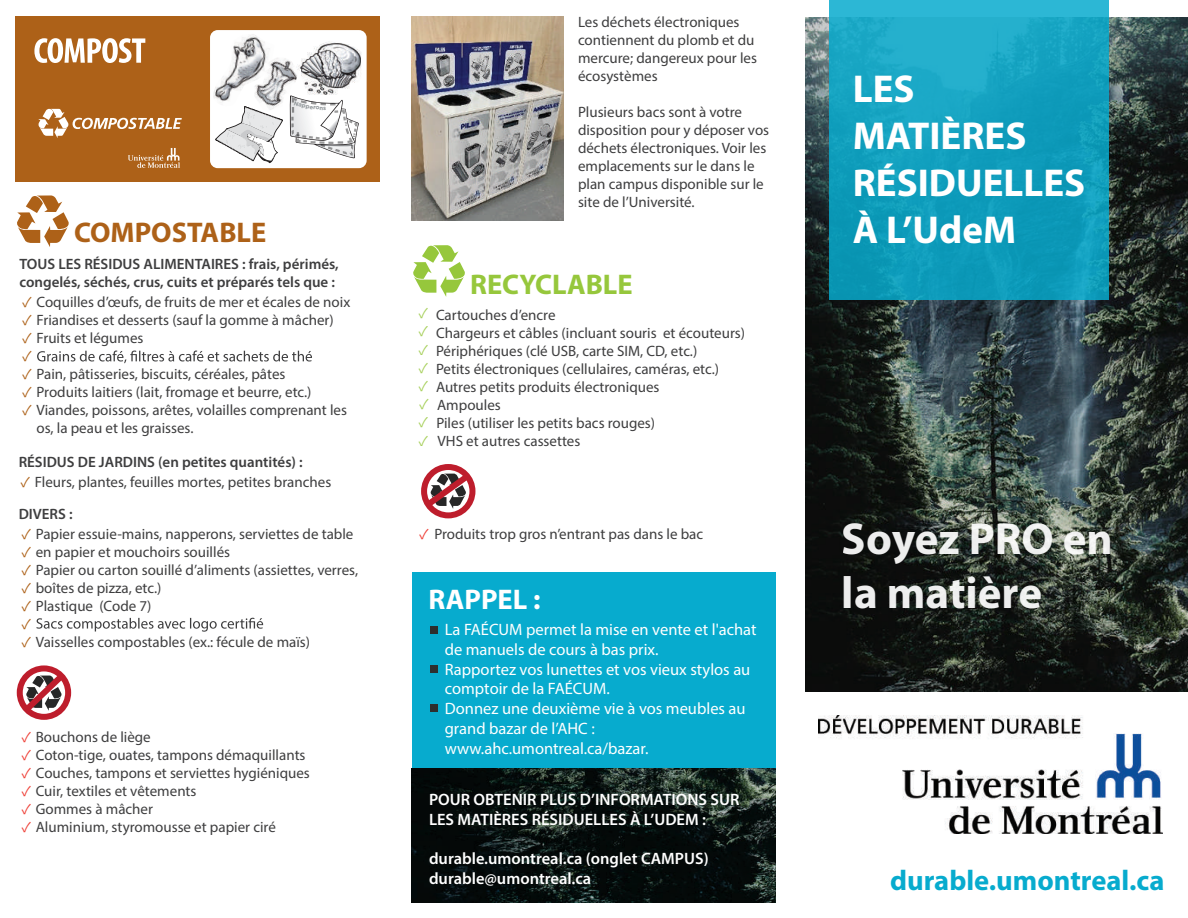
<style>
.page{position:relative;width:1188px;height:918px;background:#fff}
.page>*{position:absolute;margin:0;border:0;box-sizing:border-box;transform-origin:0 0}
.t1{font:700 45px/54px "Myriad Pro";color:#fff}
.t2{font:700 39px/46.8px "Myriad Pro";color:#fff}
.t3{font:700 28.5px "Myriad Pro";color:#07abce}
.t4{font:700 28.5px "Myriad Pro";color:#ad6118}
.t5{font:700 28.5px "Myriad Pro";color:#96c73c}
.t6{font:700 28.5px "Myriad Pro";color:#fff}
.t7{font:16.5px/19.8px "Myriad Pro";color:#fff}
.t8{font:600 16.5px/19.8px "Myriad Pro";color:#fff}
.t9{font:15px/18px "Myriad Pro";color:#3e3e3f}
.t10{font:600 15px/18px "Myriad Pro";color:#3e3e3f}
.t11{font:15px/18.3px "Source Code Variable";color:#96c73c;text-align:justify}
.t12{font:15px "Source Code Variable";color:#ad6118}
.s1{font-family:"Source Code Variable";color:#ad6118}
.s2{font-family:"Source Code Variable";color:#ee3e35}
</style>
<div class="page">
<img style="left:412px;top:768px;width:363px;height:134px">
<img style="left:806px;top:17px;width:382px;height:675px">
<div style="left:830px;top:0;width:279px;height:300px;background:linear-gradient(to bottom,#21adcb,#0795b4)"></div>
<svg style="left:413px;top:245px;width:52px;height:52px"></svg>
<div style="left:412px;top:573px;width:363px;height:195px;background:#07abce"></div>
<div style="left:430px;top:626px;width:8px;height:8px;background:#2d2f2e"></div>
<div style="left:430px;top:665px;width:8px;height:8px;background:#2d2f2e"></div>
<div style="left:430px;top:704px;width:8px;height:8px;background:#2d2f2e"></div>
<svg style="left:17px;top:195px;width:52px;height:52px"></svg>
<svg style="left:37px;top:351px;width:275px;height:12px"></svg>
<svg style="left:36px;top:618px;width:227px;height:14px"></svg>
<div style="left:15px;top:16px;width:365px;height:166px;background:#ad6118"></div>
<svg style="left:34px;top:38px;width:111px;height:25px"></svg>
<svg style="left:38px;top:109px;width:144px;height:29px"></svg>
<svg style="left:128px;top:148px;width:52px;height:20px"></svg>
<div style="left:210px;top:30px;width:157px;height:138px;background:#fff;border-radius:8px"></div>
<img style="left:213px;top:34px;width:56px;height:68px">
<img style="left:298px;top:42px;width:63px;height:53px">
<img style="left:254px;top:57px;width:44px;height:54px">
<svg style="left:215px;top:106px;width:68px;height:57px"></svg>
<img style="left:819px;top:715px;width:344px;height:118px">
<div style="left:17px;top:665px;width:54px;height:55px;border:6px solid #be1d2c;border-radius:50%"></div>
<svg style="left:17px;top:668px;width:52px;height:51px"></svg>
<div style="left:421px;top:464px;width:54px;height:54px;border:6px solid #be1d2c;border-radius:50%"></div>
<img style="left:412px;top:17px;width:151px;height:204px">
<svg style="left:421px;top:468px;width:54px;height:44px"></svg>
<svg style="left:290px;top:95px;width:69px;height:63px"></svg>
<h3 class="t4" style="left:74px;top:214px;width:194px">COMPOSTABLE</h3>
<p class="t10" style="left:19px;top:254px;width:321px">TOUS LES RÉSIDUS ALIMENTAIRES : frais, périmés, congelés, séchés, crus, cuits et préparés tels que :</p>
<p class="t9" style="left:22px;top:293px;width:329px"><span class="s1">✓</span> Coquilles d’œufs, de fruits de mer et écales de noix</p>
<p class="t9" style="left:22px;top:311px;width:313px"><span class="s1">✓</span> Friandises et desserts (sauf la gomme à mâcher)</p>
<p class="t9" style="left:22px;top:329px;width:123px"><span class="s1">✓</span> Fruits et légumes</p>
<p class="t9" style="left:22px;top:365px;width:264px"><span class="s1">✓</span> Pain, pâtisseries, biscuits, céréales, pâtes</p>
<p class="t9" style="left:22px;top:383px;width:291px"><span class="s1">✓</span> Produits laitiers (lait, fromage et beurre, etc.)</p>
<p class="t9" style="left:37px;top:401px;width:312px;text-indent:-14px"><span class="s1">✓</span> Viandes, poissons, arêtes, volailles comprenant les os, la peau et les graisses.</p>
<p class="t12" style="left:22px;top:345px;width:10px">✓</p>
<p class="t10" style="left:19px;top:453px;width:286px">RÉSIDUS DE JARDINS (en petites quantités) :</p>
<p class="t9" style="left:21px;top:473px;width:312px"><span class="s1">✓</span> Fleurs, plantes, feuilles mortes, petites branches</p>
<p class="t10" style="left:19px;top:505px;width:55px">DIVERS :</p>
<p class="t9" style="left:22px;top:524px;width:333px"><span class="s1">✓</span> Papier essuie-mains, napperons, serviettes de table</p>
<p class="t9" style="left:22px;top:542px;width:210px"><span class="s1">✓</span> en papier et mouchoirs souillés</p>
<p class="t9" style="left:22px;top:560px;width:338px"><span class="s1">✓</span> Papier ou carton souillé d’aliments (assiettes, verres,</p>
<p class="t9" style="left:22px;top:578px;width:141px"><span class="s1">✓</span> boîtes de pizza, etc.)</p>
<p class="t9" style="left:22px;top:596px;width:131px"><span class="s1">✓</span> Plastique (Code 7)</p>
<p class="t9" style="left:22px;top:632px;width:290px"><span class="s1">✓</span> Vaisselles compostables (ex.: fécule de maïs)</p>
<p class="t12" style="left:22px;top:613px;width:10px">✓</p>
<p class="t9" style="left:22px;top:728px;width:131px"><span class="s2">✓</span> Bouchons de liège</p>
<p class="t9" style="left:22px;top:746px;width:285px"><span class="s2">✓</span> Coton-tige, ouates, tampons démaquillants</p>
<p class="t9" style="left:22px;top:764px;width:290px"><span class="s2">✓</span> Couches, tampons et serviettes hygiéniques</p>
<p class="t9" style="left:22px;top:782px;width:176px"><span class="s2">✓</span> Cuir, textiles et vêtements</p>
<p class="t9" style="left:22px;top:800px;width:133px"><span class="s2">✓</span> Gommes à mâcher</p>
<p class="t9" style="left:22px;top:818px;width:256px"><span class="s2">✓</span> Aluminium, styromousse et papier ciré</p>
<p class="t9" style="left:578px;top:13px;width:181px">Les déchets électroniques contiennent du plomb et du mercure; dangereux pour les écosystèmes</p>
<p class="t9" style="left:578px;top:103px;width:193px">Plusieurs bacs sont à votre disposition pour y déposer vos déchets électroniques. Voir les emplacements sur le dans le plan campus disponible sur le site de l’Université.</p>
<p class="t11" style="left:419px;top:304px;width:10px">✓ ✓ ✓ ✓ ✓</p>
<h3 class="t5" style="left:470px;top:265px;width:164px">RECYCLABLE</h3>
<p class="t9" style="left:436px;top:306px;width:311px">Cartouches d’encre<br>Chargeurs et câbles (incluant souris et écouteurs)<br>Périphériques (clé USB, carte SIM, CD, etc.)<br>Petits électroniques (cellulaires, caméras, etc.)<br>Autres petits produits électroniques</p>
<p class="t11" style="left:419px;top:396px;width:11px">✓ ✓ ✓</p>
<p class="t9" style="left:436px;top:396px;width:220px">Ampoules<br>Piles (utiliser les petits bacs rouges)</p>
<p class="t9" style="left:438px;top:431px;width:144px">VHS et autres cassettes</p>
<p class="t9" style="left:420px;top:525px;width:285px"><span class="s2">✓</span> Produits trop gros n’entrant pas dans le bac</p>
<h3 class="t6" style="left:429px;top:581px;width:113px">RAPPEL :</h3>
<p class="t7" style="left:445px;top:619px;width:313px">La FAÉCUM permet la mise en vente et l'achat de manuels de cours à bas prix.<br>Rapportez vos lunettes et vos vieux stylos au comptoir de la FAÉCUM.<br>Donnez une deuxième vie à vos meubles au grand bazar de l’AHC : www.ahc.umontreal.ca/bazar.</p>
<p class="t8" style="left:429px;top:789px;width:312px">POUR OBTENIR PLUS D’INFORMATIONS SUR<br>LES MATIÈRES RÉSIDUELLES À L’UDEM :</p>
<p class="t8" style="left:429px;top:849px;width:281px">durable.umontreal.ca (onglet CAMPUS) durable@umontreal.ca</p>
<h2 class="t2" style="left:853px;top:64px;width:234px">LES<br>MATIÈRES<br>RÉSIDUELLES<br>À L’UdeM</h2>
<h1 class="t1" style="left:842px;top:511px;width:273px">Soyez PRO en la matière</h1>
<h3 class="t3" style="left:890px;top:862px;width:276px">durable.umontreal.ca</h3>
</div>
